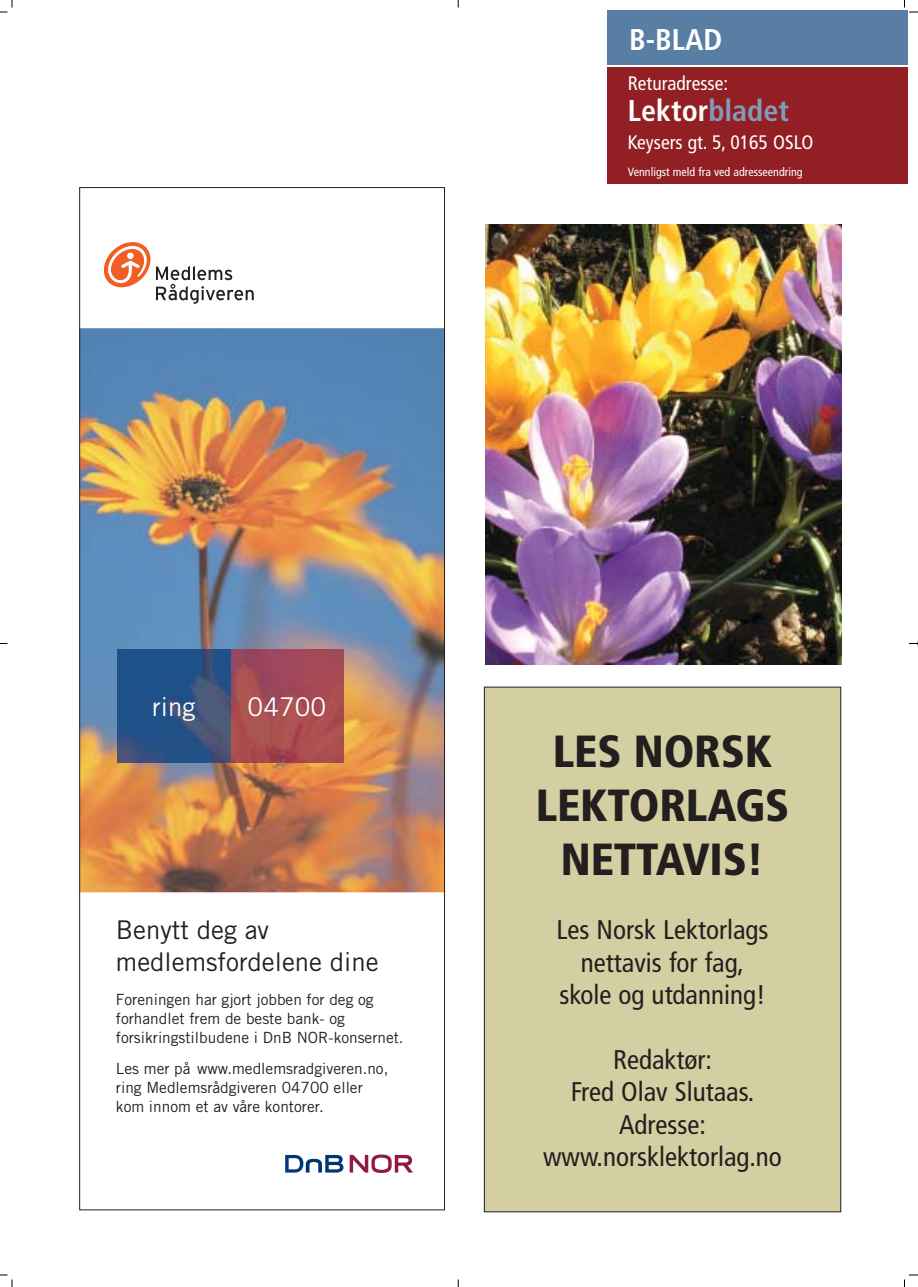
<style>
.page{position:relative;width:918px;height:1287px;background:#fff}
.page>*{position:absolute;margin:0;border:0;box-sizing:border-box;transform-origin:0 0}
.t1{font:900 condensed 45px/54px "Frutiger";letter-spacing:-.005em;color:#231f1f;text-align:center}
.t2{font:700 condensed 30px "Frutiger";color:#fff}
.t3{font:condensed 27px/32.4px "Frutiger";color:#231f1f;text-align:center}
.t4{font:25.8px/32.2px "Trade Gothic";color:#231f1f}
.t5{font:25.8px "Trade Gothic";color:#fff}
.t6{font:condensed 19.5px "Frutiger";color:#fff}
.t7{font:15.45px/19.4px "Trade Gothic";color:#231f1f}
.t8{font:condensed 12px "Frutiger";color:#fff}
.s1{color:#829bb9}
</style>
<div class="page">
<img style="left:0;top:0;width:918px;height:1287px">
<h2 class="t2" style="left:629px;top:27px;width:95px">B-BLAD</h2>
<p class="t6" style="left:628px;top:75px;width:102px">Returadresse:</p>
<h2 class="t2" style="left:628px;top:98px;width:163px">Lektor<span class="s1">bladet</span></h2>
<p class="t6" style="left:628px;top:134px;width:187px">Keysers gt. 5, 0165 OSLO</p>
<p class="t8" style="left:628px;top:167px;width:176px">Vennligst meld fra ved adresseendring</p>
<h3 class="t5" style="left:152px;top:698px;width:44px">ring</h3>
<h3 class="t5" style="left:248px;top:698px;width:80px">04700</h3>
<h3 class="t4" style="left:116px;top:916px;width:264px">Benytt deg av medlemsfordelene dine</h3>
<p class="t7" style="left:116px;top:991px;width:289px">Foreningen har gjort jobben for deg og forhandlet frem de beste bank- og forsikringstilbudene i DnB NOR-konsernet.</p>
<p class="t7" style="left:116px;top:1060px;width:274px">Les mer på www.medlemsradgiveren.no, ring Medlemsrådgiveren 04700 eller kom innom et av våre kontorer.</p>
<h1 class="t1" style="left:536px;top:728px;width:255px">LES NORSK<br>LEKTORLAGS<br>NETTAVIS!</h1>
<h3 class="t3" style="left:556px;top:916px;width:214px">Les Norsk Lektorlags nettavis for fag, skole og utdanning!</h3>
<h3 class="t3" style="left:543px;top:1046px;width:240px">Redaktør:<br>Fred Olav Slutaas.<br>Adresse: www.norsklektorlag.no</h3>
</div>
